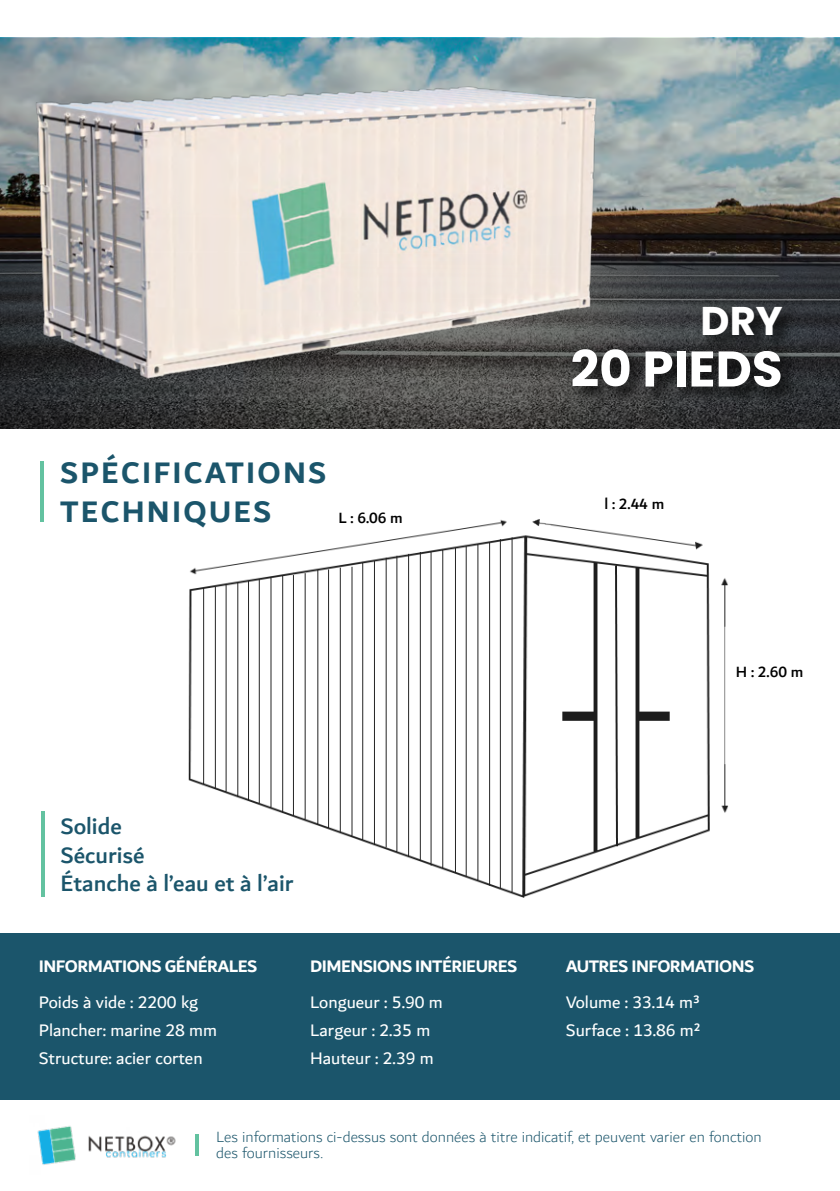
<style>
.page{position:relative;width:840px;height:1191px;background:#fff}
.page>*{position:absolute;margin:0;border:0;box-sizing:border-box;transform-origin:0 0}
.t1{font:700 50px "Poppins";color:#fff}
.t2{font:700 40px "Poppins";color:#fff}
.t3{font:700 32px/38.4px "Dubai";letter-spacing:.07em;color:#1b556b}
.t4{font:500 24px/28.8px "Dubai";color:#1b556b}
.t5{font:18px/28px "Dubai";color:#fff}
.t6{font:700 18px "Dubai";letter-spacing:-.03em;color:#fff}
.t7{font:300 16px/16px "Dubai";color:#1b556b}
.t8{font:500 16px "Dubai";color:#000}
</style>
<div class="page">
<svg style="left:1px;top:38px;width:838px;height:223px;background:#7f9294"></svg>
<svg style="left:1px;top:261px;width:838px;height:167px;background:#333435"></svg>
<hr style="left:40px;top:462px;width:4px;height:60px;background:#63c2a0">
<div style="left:1px;top:933px;width:838px;height:167px;background:#1b556b"></div>
<hr style="left:41px;top:811px;width:4px;height:86px;background:#63c2a0">
<hr style="left:195px;top:1134px;width:4px;height:21px;background:#63c2a0">
<img style="left:37px;top:1126px;width:139px;height:39px">
<img style="left:17px;top:74px;width:616px;height:338px">
<div style="left:569px;top:303px;width:230px;height:102px;background:#000;opacity:.75"></div>
<img style="left:188px;top:519px;width:540px;height:379px">
<h3 class="t3" style="left:60px;top:453px;width:267px">SPÉCIFICATIONS<br>TECHNIQUES</h3>
<p class="t8" style="left:338px;top:508px;width:66px">L : 6.06 m</p>
<h2 class="t2" style="left:700px;top:297px;width:83px">DRY</h2>
<h1 class="t1" style="left:570px;top:340px;width:213px">20 PIEDS</h1>
<p class="t8" style="left:604px;top:493px;width:61px">l : 2.44 m</p>
<p class="t8" style="left:735px;top:662px;width:69px">H : 2.60 m</p>
<h3 class="t4" style="left:60px;top:811px;width:235px">Solide<br>Sécurisé<br>Étanche à l’eau et à l’air</h3>
<p class="t6" style="left:39px;top:955px;width:220px">INFORMATIONS GÉNÉRALES</p>
<p class="t5" style="left:39px;top:988px;width:179px">Poids à vide : 2200 kg<br>Plancher: marine 28 mm<br>Structure: acier corten</p>
<p class="t6" style="left:310px;top:955px;width:209px">DIMENSIONS INTÉRIEURES</p>
<p class="t5" style="left:310px;top:988px;width:134px">Longueur : 5.90 m<br>Largeur : 2.35 m<br>Hauteur : 2.39 m</p>
<p class="t6" style="left:565px;top:955px;width:190px">AUTRES INFORMATIONS</p>
<p class="t5" style="left:565px;top:988px;width:136px">Volume : 33.14 m³<br>Surface : 13.86 m²</p>
<p class="t7" style="left:216px;top:1129px;width:547px">Les informations ci-dessus sont données à titre indicatif, et peuvent varier en fonction des fournisseurs.</p>
</div>
